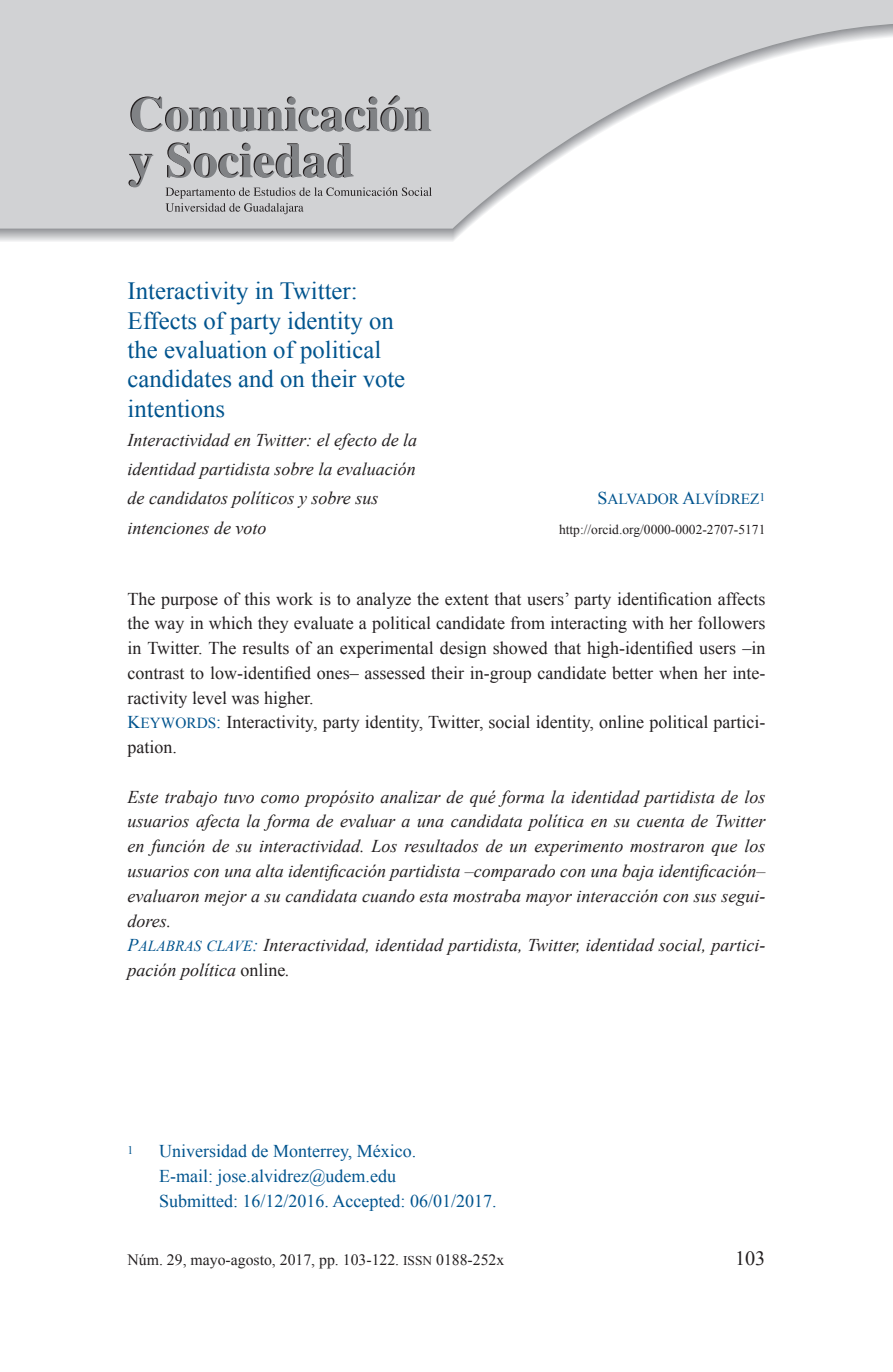
<style>
.page{position:relative;width:893px;height:1372px;background:#fff}
.page>*{position:absolute;margin:0;border:0;box-sizing:border-box;transform-origin:0 0}
.t1{font:24.75px/29.2px "Times New Roman";color:#00548e}
.t2{font:20.25px "Times New Roman";color:#231f20}
.t3{font:italic 18px/24.8px "Times New Roman";color:#231f20}
.t4{font:18px/24.8px "Times New Roman";color:#231f20}
.t5{font:18px/24.8px "Times New Roman";color:#00548e}
.t6{font:15.75px "Times New Roman";color:#231f20}
.t7{font:15.3px "Times New Roman PSMT SC850";color:#00548e}
.t8{font:13.5px "Times New Roman";color:#231f20}
.t9{font:11.7px "Times New Roman";color:#00548e}
.s1{font-size:18px}
.s2{font-family:"Times New Roman PSMT SC850";color:#00548e}
.s3{font-family:"Times New Roman PSMT SC850";font-size:15.3px;color:#00548e}
.s4{font-family:"Times New Roman PS Italic MT SC850";font-style:normal;color:#00548e}
.s5{font-family:"Times New Roman PS Italic MT SC850";font-style:normal;font-size:15.3px;color:#00548e}
.s6{font-style:normal}
.s7{font-family:"Times New Roman PSMT SC850";font-size:13.28px}
</style>
<div class="page">
<svg style="left:0;top:0;width:893px;height:228px;fill:#d1d2d4"></svg>
<svg style="left:130px;top:95px;width:301px;height:37px;background:#a9aaac"></svg>
<svg style="left:128px;top:154px;width:25px;height:33px"></svg>
<svg style="left:167px;top:142px;width:187px;height:36px;background:#a5a6a8"></svg>
<svg style="left:166px;top:187px;width:266px;height:27px;background:#bcbcbe"></svg>
<h1 class="t1" style="left:128px;top:276px;width:279px">Interactivity in Twitter:<br>Effects of party identity on the evaluation of political candidates and on their vote intentions</h1>
<p class="t3" style="left:128px;top:425px;width:291px;line-height:29.2px">Interactividad en Twitter: el efecto de la identidad partidista sobre la evaluación de candidatos políticos y sobre sus intenciones de voto</p>
<p class="t7" style="left:598px;top:489px;width:169px"><span class="s1">S</span>ALVADOR <span class="s1">A</span>LVÍDREZ<sup>1</sup></p>
<p class="t8" style="left:559px;top:520px;width:208px">http://orcid.org/0000-0002-2707-5171</p>
<p class="t4" style="left:128px;top:586px;width:639px">The purpose of this work is to analyze the extent that users’ party identification affects the way in which they evaluate a political candidate from interacting with her followers in Twitter. The results of an experimental design showed that high-identified users –in contrast to low-identified ones– assessed their in-group candidate better when her inte&shy;ractivity level was higher.<br><span class="s2">K</span><span class="s3">EYWORDS</span><span class="s2">:</span> Interactivity, party identity, Twitter, social identity, online political partici&shy;pation.</p>
<p class="t3" style="left:128px;top:783px;width:639px">Este trabajo tuvo como propósito analizar de qué forma la identidad partidista de los usuarios afecta la forma de evaluar a una candidata política en su cuenta de Twitter en función de su interactividad. Los resultados de un experimento mostraron que los usuarios con una alta identificación partidista –comparado con una baja identificación– evaluaron mejor a su candidata cuando esta mostraba mayor interacción con sus segui&shy;dores.<br><span class="s4">P</span><span class="s5">ALABRAS CLAVE</span><span class="s4">:</span> Interactividad, identidad partidista, Twitter, identidad social, partici&shy;pación política <span class="s6">online</span>.</p>
<p class="t9" style="left:128px;top:1142px;width:7px">1</p>
<p class="t5" style="left:159px;top:1138px;width:339px">Universidad de Monterrey, México.<br>E-mail: jose.alvidrez@udem.edu<br>Submitted: 16/12/2016. Accepted: 06/01/2017.</p>
<p class="t6" style="left:128px;top:1249px;width:378px">Núm. 29, mayo-agosto, 2017, pp. 103-122. <span class="s7">ISSN</span> 0188-252x</p>
<p class="t2" style="left:735px;top:1244px;width:32px">103</p>
</div>
